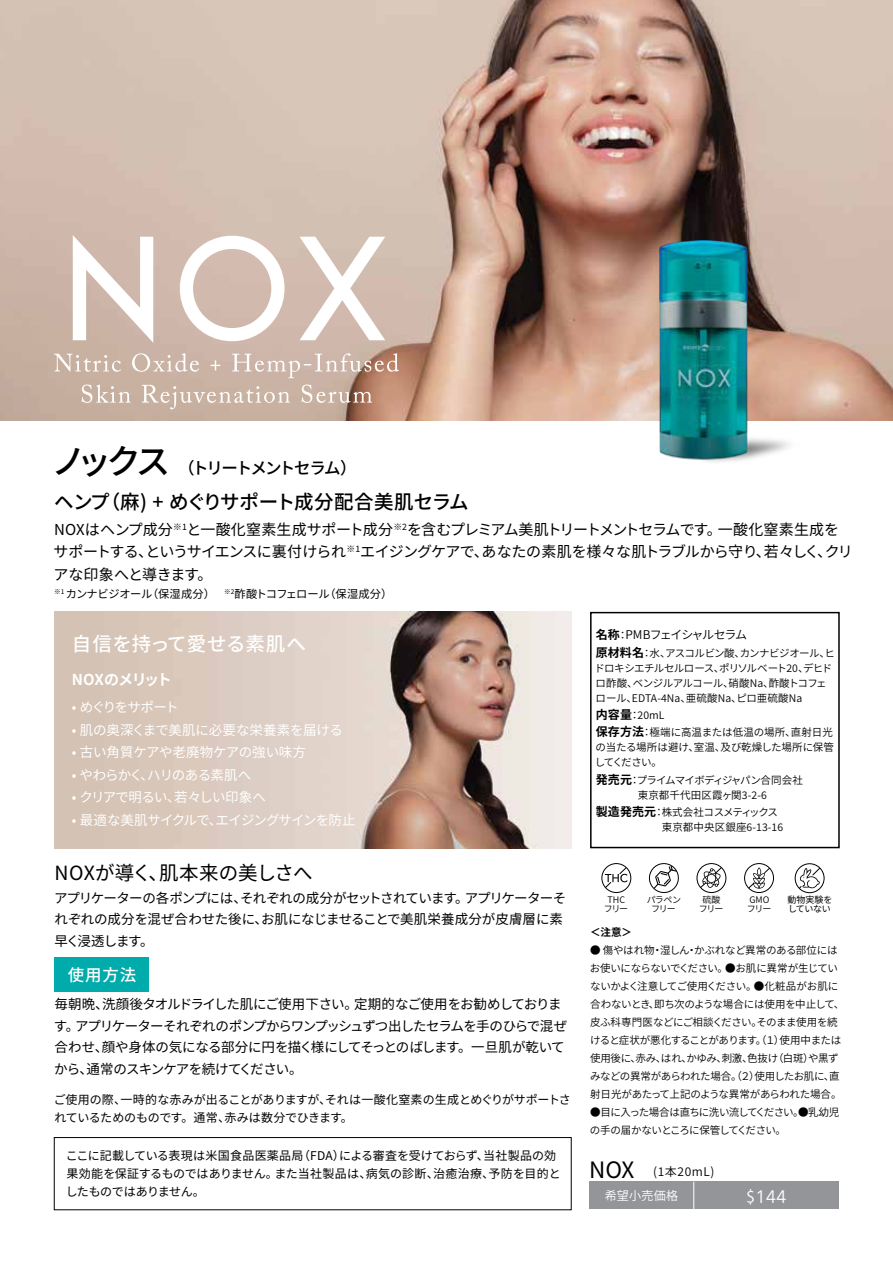
<style>
.page{position:relative;width:893px;height:1263px;background:#fff}
.page>*{position:absolute;margin:0;border:0;box-sizing:border-box;transform-origin:0 0}
.t1{font:500 19.5px "Source Han Sans JP";letter-spacing:-.025em;color:#000}
.t2{font:19.5px "Source Han Sans JP";letter-spacing:.005em;color:#000}
.t3{font:500 19.5px "Source Han Sans JP";letter-spacing:.01em;color:#fff}
.t4{font:18px "Avenir Next";color:#fff}
.t5{font:500 16.5px "Source Han Sans JP";letter-spacing:-.1em;color:#000}
.t6{font:500 16.5px "Source Han Sans JP";color:#fff}
.t7{font:15px/22.5px "Source Han Sans JP";letter-spacing:-.035em;color:#000}
.t8{font:700 15px "Source Han Sans JP";letter-spacing:-.06em;color:#fff}
.t9{font:13.5px/21.8px "Source Han Sans JP";letter-spacing:-.045em;color:#000}
.t10{font:13.5px "Source Han Sans JP";letter-spacing:-.005em;color:#fff}
.t11{font:13.5px "Source Han Sans JP";letter-spacing:-.05em;color:#fff}
.t12{font:13.5px "Source Han Sans JP";letter-spacing:-.06em;color:#fff}
.t13{font:13.5px "Source Han Sans JP";letter-spacing:-.105em;color:#fff}
.t14{font:12px/18px "Source Han Sans JP";letter-spacing:-.005em;color:#000}
.t15{font:12px "Source Han Sans JP";letter-spacing:-.105em;color:#000}
.t16{font:12px "Source Han Sans JP";letter-spacing:-.04em;color:#000}
.t17{font:12px "Koz Go Pr 6 N";letter-spacing:.025em;color:#fff}
.t18{font:11.25px "Source Han Sans JP";letter-spacing:-.035em;color:#000}
.t19{font:10.5px/18px "Source Han Sans JP";letter-spacing:-.03em;color:#000}
.t20{font:10.5px/17.2px "Source Han Sans JP";letter-spacing:.01em;color:#000}
.t21{font:10.5px/15px "Source Han Sans JP";letter-spacing:-.05em;color:#000;text-align:center}
.t22{font:700 10.5px "Source Han Sans JP";color:#000}
.t23{font:9px/9px "Source Han Sans JP";letter-spacing:-.11em;color:#000;text-align:center}
.t24{font:9px/9px "Source Han Sans JP";letter-spacing:-.025em;color:#000}
.s1{font-size:34.5px}
.s2{font-weight:700}
.s3{font-size:10.5px}
.s4{font-weight:700;font-size:12px}
.s5{font-size:22.5px}
.s6{font-family:"Koz Go Pr 6 N";font-size:16.5px}
</style>
<div class="page">
<img style="left:0;top:0;width:893px;height:420px">
<div style="left:590px;top:612px;width:250px;height:236px;border:2px solid #000"></div>
<svg style="left:601px;top:863px;width:30px;height:30px"></svg>
<svg style="left:744px;top:863px;width:30px;height:30px"></svg>
<div style="left:54px;top:1137px;width:517px;height:73px;border:1px solid #000"></div>
<img style="left:660px;top:241px;width:140px;height:221px">
<svg style="left:73px;top:235px;width:80px;height:108px"></svg>
<svg style="left:180px;top:236px;width:105px;height:105px"></svg>
<svg style="left:299px;top:237px;width:86px;height:103px"></svg>
<svg style="left:54px;top:354px;width:67px;height:18px"></svg>
<svg style="left:132px;top:353px;width:67px;height:19px"></svg>
<svg style="left:211px;top:360px;width:9px;height:10px"></svg>
<svg style="left:232px;top:353px;width:167px;height:25px;background:#cdb4a8"></svg>
<svg style="left:82px;top:384px;width:49px;height:19px"></svg>
<svg style="left:142px;top:385px;width:148px;height:24px;background:#d0bcaf"></svg>
<svg style="left:302px;top:384px;width:70px;height:19px"></svg>
<img style="left:54px;top:612px;width:517px;height:236px">
<div style="left:55px;top:958px;width:94px;height:34px;background:#00abab"></div>
<svg style="left:795px;top:863px;width:30px;height:30px"></svg>
<svg style="left:648px;top:863px;width:31px;height:30px"></svg>
<svg style="left:696px;top:863px;width:30px;height:30px"></svg>
<div style="left:589px;top:1182px;width:250px;height:27px;background:#939598"></div>
<svg style="left:693px;top:1182px;width:1px;height:27px"></svg>
<h3 class="t5" style="left:51px;top:459px;width:307px"><span class="s1">ノックス</span>　（トリートメントセラム）</h3>
<h1 class="t1" style="left:54px;top:491px;width:416px">ヘンプ（麻) + めぐりサポート成分配合美肌セラム</h1>
<h3 class="t7" style="left:53px;top:518px;width:801px">NOXはヘンプ成分<sup>※1</sup>と一酸化窒素生成サポート成分<sup>※2</sup>を含むプレミアム美肌トリートメントセラムです。一酸化窒素生成をサポートする、というサイエンスに裏付けられ<sup>※1</sup>エイジングケアで、あなたの素肌を様々な肌トラブルから守り、若々しく、クリアな印象へと導きます。　</h3>
<p class="t18" style="left:54px;top:587px;width:340px"><sup>※1</sup> カンナビジオール（保湿成分）　 <sup>※2</sup>酢酸トコフェロール（保湿成分）</p>
<h1 class="t3" style="left:72px;top:633px;width:236px">自信を持って愛せる素肌へ</h1>
<h3 class="t8" style="left:72px;top:671px;width:101px">NOXのメリット</h3>
<p class="t13" style="left:72px;top:699px;width:108px">• めぐりをサポート</p>
<p class="t10" style="left:72px;top:722px;width:272px">• 肌の奥深くまで美肌に必要な栄養素を届ける</p>
<p class="t10" style="left:72px;top:744px;width:236px">• 古い角質ケアや老廃物ケアの強い味方</p>
<p class="t11" style="left:72px;top:767px;width:181px">• やわらかく、ハリのある素肌へ</p>
<p class="t11" style="left:72px;top:789px;width:196px">• クリアで明るい、若々しい印象へ</p>
<p class="t12" style="left:72px;top:812px;width:285px">• 最適な美肌サイクルで、エイジングサインを防止</p>
<h1 class="t2" style="left:55px;top:862px;width:260px">NOXが導く、肌本来の美しさへ</h1>
<p class="t9" style="left:54px;top:887px;width:514px">アプリケーターの各ポンプには、それぞれの成分がセットされています。アプリケーターそれぞれの成分を混ぜ合わせた後に、お肌になじませることで美肌栄養成分が皮膚層に素早く浸透します。</p>
<h3 class="t6" style="left:68px;top:966px;width:70px">使用方法</h3>
<p class="t9" style="left:54px;top:993px;width:515px">毎朝晩、洗顔後タオルドライした肌にご使用下さい。定期的なご使用をお勧めしております。アプリケーターそれぞれのポンプからワンプッシュずつ出したセラムを手のひらで混ぜ合わせ、顔や身体の気になる部分に円を描く様にしてそっとのばします。一旦肌が乾いてから、通常のスキンケアを続けてください。</p>
<p class="t14" style="left:54px;top:1091px;width:519px">ご使用の際、一時的な赤みが出ることがありますが、それは一酸化窒素の生成とめぐりがサポートされているためのものです。通常、赤みは数分でひきます。</p>
<p class="t14" style="left:66px;top:1147px;width:497px">ここに記載している表現は米国食品医薬品局（FDA）による審査を受けておらず、当社製品の効果効能を保証するものではありません。また当社製品は、病気の診断、治癒治療、予防を目的としたものではありません。</p>
<p class="t15" style="left:596px;top:628px;width:153px"><span class="s2">名称</span><span class="s3">：</span>PMBフェイシャルセラム</p>
<p class="t19" style="left:594px;top:646px;width:242px;line-height:15px"><span class="s4">原材料名</span>：水、アスコルビン酸、カンナビジオール、ヒドロキシエチルセルロース、ポリソルベート20、デヒドロ酢酸、ベンジルアルコール、硝酸Na、酢酸トコフェロール、EDTA-4Na、亜硫酸Na、ピロ亜硫酸Na</p>
<p class="t20" style="left:596px;top:707px;width:239px"><span class="s4">内容量</span>：20mL<br><span class="s4">保存方法</span>：極端に高温または低温の場所、直射日光</p>
<p class="t19" style="left:595px;top:740px;width:241px;line-height:15px">の当たる場所は避け、室温、及び乾燥した場所に保管してください。</p>
<p class="t21" style="left:596px;top:772px;width:209px"><span class="s4">発売元</span>：プライムマイボディジャパン合同会社東京都千代田区霞ヶ関3-2-6</p>
<p class="t20" style="left:662px;top:805px;width:123px;line-height:15px;text-indent:-66px"><span class="s4">製造発売元</span>：株式会社コスメティックス東京都中央区銀座6-13-16</p>
<p class="t23" style="left:699px;top:895px;width:26px">硫酸フリー</p>
<p class="t23" style="left:647px;top:895px;width:36px">パラペンフリー</p>
<p class="t23" style="left:604px;top:895px;width:26px">THCフリー</p>
<p class="t23" style="left:747px;top:895px;width:26px;text-align:left">GMOフリー</p>
<p class="t24" style="left:787px;top:895px;width:46px">動物実験をしていない</p>
<p class="t22" style="left:590px;top:926px;width:43px">＜注意＞</p>
<p class="t19" style="left:590px;top:941px;width:256px">● 傷やはれ物・湿しん・かぶれなど異常のある部位にはお使いにならないでください。●お肌に異常が生じていないかよく注意してご使用ください。●化粧品がお肌に合わないとき、即ち次のような場合には使用を中止して、皮ふ科専門医などにご相談ください。そのまま使用を続けると症状が悪化することがあります。（１）使用中または使用後に、赤み、はれ、かゆみ、刺激、色抜け（白斑）や黒ずみなどの異常があらわれた場合。（２）使用したお肌に、直射日光があたって上記のような異常があらわれた場合。</p>
<p class="t19" style="left:590px;top:1103px;width:251px">●目に入った場合は直ちに洗い流してください。●乳幼児の手の届かないところに保管してください。</p>
<p class="t16" style="left:589px;top:1165px;width:127px"><span class="s5">NOX</span> (1本20mL)</p>
<p class="t17" style="left:605px;top:1189px;width:75px">希望小売価格</p>
<h2 class="t4" style="left:746px;top:1181px;width:42px"><span class="s6">$</span>144</h2>
</div>
